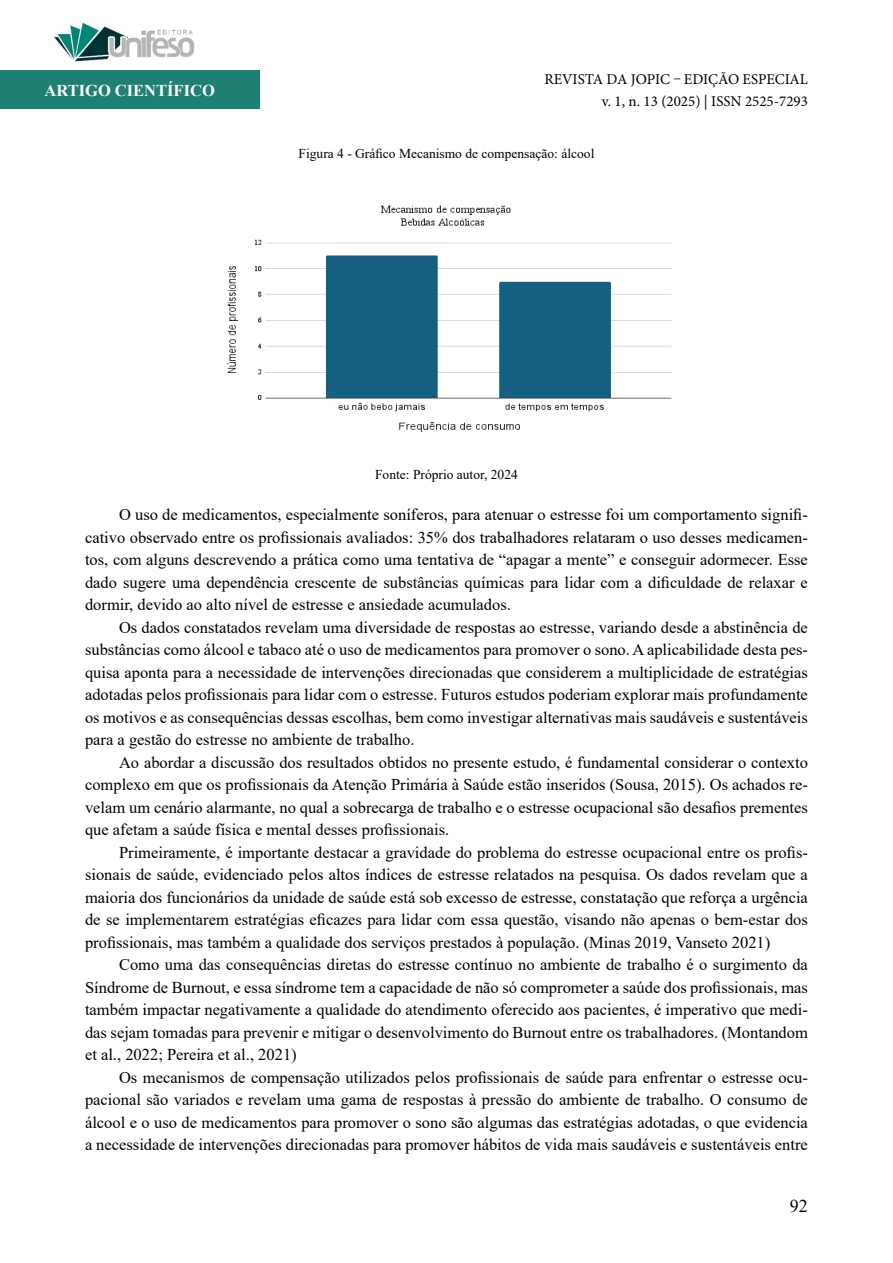
<style>
.page{position:relative;width:893px;height:1263px;background:#fff}
.page>*{position:absolute;margin:0;border:0;box-sizing:border-box;transform-origin:0 0}
.t1{font:18px "Times New Roman";color:#000}
.t2{font:16.5px/22.5px "Times New Roman";color:#000;text-align:justify}
.t3{font:700 16.5px "Times New Roman";color:#fff}
.t4{font:15px/22.5px "Minion Pro";color:#000;text-align:right}
.t5{font:13.5px "Times New Roman";color:#000}
</style>
<div class="page">
<div style="left:0;top:71px;width:259px;height:38px;background:#1e8072"></div>
<img style="left:54px;top:23px;width:140px;height:39px">
<img style="left:227px;top:205px;width:445px;height:227px">
<p class="t3" style="left:44px;top:78px;width:172px">ARTIGO CIENTÍFICO</p>
<p class="t4" style="left:544px;top:68px;width:265px">REVISTA DA JOPIC – EDIÇÃO ESPECIAL v. 1, n. 13 (2025) | ISSN 2525-7293</p>
<p class="t5" style="left:299px;top:144px;width:297px">Figura 4 - Gráfico Mecanismo de compensação: álcool</p>
<p class="t5" style="left:375px;top:464px;width:144px">Fonte: Próprio autor, 2024</p>
<p class="t2" style="left:85px;top:503px;width:724px;text-indent:34px">O uso de medicamentos, especialmente soníferos, para atenuar o estresse foi um comportamento signifi&shy;cativo observado entre os profissionais avaliados: 35% dos trabalhadores relataram o uso desses medicamen&shy;tos, com alguns descrevendo a prática como uma tentativa de “apagar a mente” e conseguir adormecer. Esse dado sugere uma dependência crescente de substâncias químicas para lidar com a dificuldade de relaxar e dormir, devido ao alto nível de estresse e ansiedade acumulados.</p>
<p class="t2" style="left:85px;top:615px;width:724px;text-indent:34px">Os dados constatados revelam uma diversidade de respostas ao estresse, variando desde a abstinência de substâncias como álcool e tabaco até o uso de medicamentos para promover o sono. A aplicabilidade desta pes&shy;quisa aponta para a necessidade de intervenções direcionadas que considerem a multiplicidade de estratégias adotadas pelos profissionais para lidar com o estresse. Futuros estudos poderiam explorar mais profundamente os motivos e as consequências dessas escolhas, bem como investigar alternativas mais saudáveis e sustentáveis para a gestão do estresse no ambiente de trabalho.</p>
<p class="t2" style="left:85px;top:750px;width:724px;text-indent:34px">Ao abordar a discussão dos resultados obtidos no presente estudo, é fundamental considerar o contexto complexo em que os profissionais da Atenção Primária à Saúde estão inseridos (Sousa, 2015). Os achados re&shy;velam um cenário alarmante, no qual a sobrecarga de trabalho e o estresse ocupacional são desafios prementes que afetam a saúde física e mental desses profissionais.</p>
<p class="t2" style="left:85px;top:840px;width:724px;text-indent:34px">Primeiramente, é importante destacar a gravidade do problema do estresse ocupacional entre os profis&shy;sionais de saúde, evidenciado pelos altos índices de estresse relatados na pesquisa. Os dados revelam que a maioria dos funcionários da unidade de saúde está sob excesso de estresse, constatação que reforça a urgência de se implementarem estratégias eficazes para lidar com essa questão, visando não apenas o bem-estar dos profissionais, mas também a qualidade dos serviços prestados à população. (Minas 2019, Vanseto 2021)</p>
<p class="t2" style="left:85px;top:953px;width:724px;text-indent:34px">Como uma das consequências diretas do estresse contínuo no ambiente de trabalho é o surgimento da Síndrome de Burnout, e essa síndrome tem a capacidade de não só comprometer a saúde dos profissionais, mas também impactar negativamente a qualidade do atendimento oferecido aos pacientes, é imperativo que medi&shy;das sejam tomadas para prevenir e mitigar o desenvolvimento do Burnout entre os trabalhadores. (Montandom et al., 2022; Pereira et al., 2021)</p>
<p class="t2" style="left:85px;top:1066px;width:724px;text-indent:34px">Os mecanismos de compensação utilizados pelos profissionais de saúde para enfrentar o estresse ocu&shy;pacional são variados e revelam uma gama de respostas à pressão do ambiente de trabalho. O consumo de álcool e o uso de medicamentos para promover o sono são algumas das estratégias adotadas, o que evidencia a necessidade de intervenções direcionadas para promover hábitos de vida mais saudáveis e sustentáveis entre</p>
<p class="t1" style="left:790px;top:1193px;width:19px">92</p>
</div>
